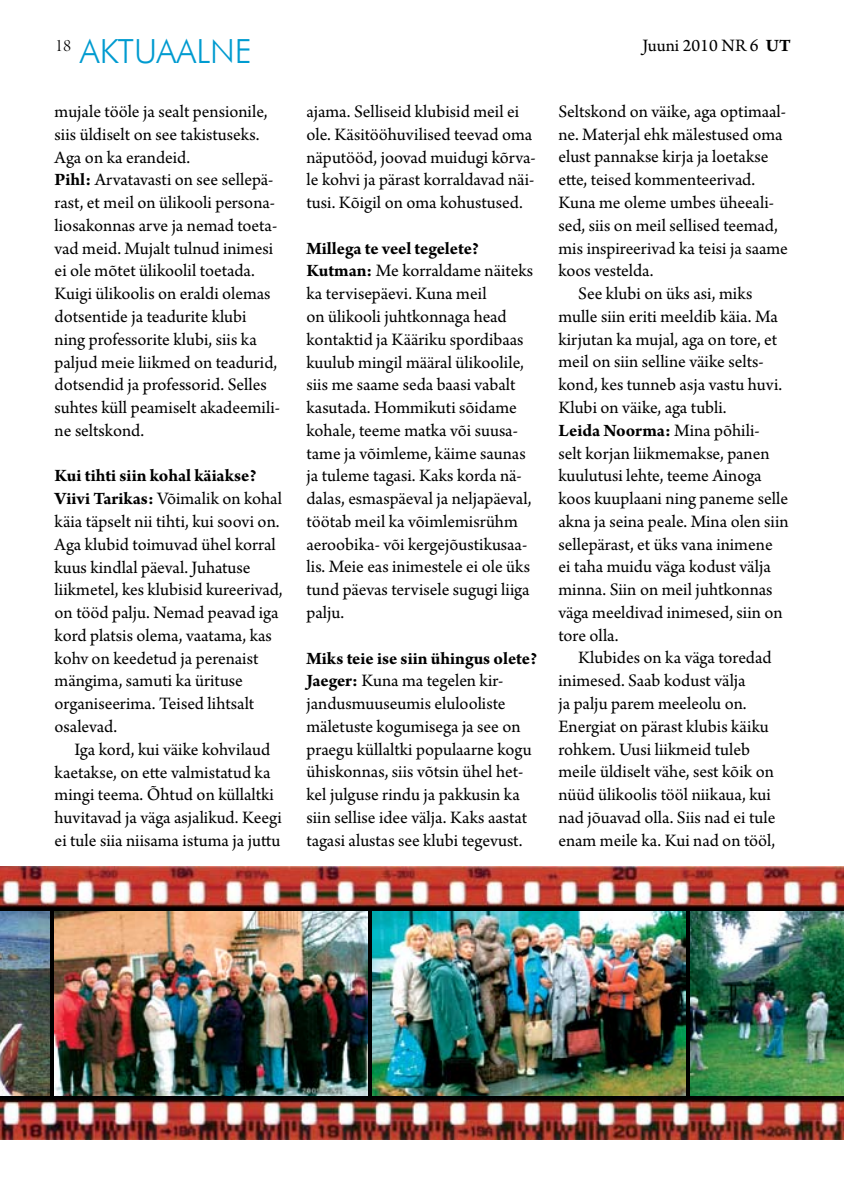
<style>
.page{position:relative;width:844px;height:1191px;background:#fff}
.page>*{position:absolute;margin:0;border:0;box-sizing:border-box;transform-origin:0 0}
.t1{font:300 33.25px "Futura BT";color:#009bd0}
.t2{font:18.38px/22.8px "Arno Pro";color:#000}
.t3{font:700 18.38px "Arno Pro";color:#000}
.t4{font:18.38px "Arno Pro Light Display";color:#000}
.s1{font-weight:700}
.s2{font-weight:400}
</style>
<div class="page">
<img style="left:0;top:866px;width:843px;height:274px">
<img style="left:55px;top:911px;width:312px;height:184px">
<img style="left:0;top:911px;width:50px;height:184px">
<img style="left:372px;top:911px;width:313px;height:184px">
<img style="left:690px;top:911px;width:153px;height:184px">
<h1 class="t1" style="left:80px;top:31px;width:173px">AKTUAALNE</h1>
<p class="t4" style="left:55px;top:35px;width:18px">18</p>
<p class="t2" style="left:642px;top:35px;width:150px">Juuni 2010 nr 6 <span class="s1">UT</span></p>
<p class="t2" style="left:55px;top:101px;width:227px">mujale tööle ja sealt pensionile, siis üldiselt on see takistuseks.<br>Aga on ka erandeid.<br><span class="s1">Pihl:</span> Arvatavasti on see sellepä&shy;rast, et meil on ülikooli persona&shy;liosakonnas arve ja nemad toeta&shy;vad meid. Mujalt tulnud inimesi ei ole mõtet ülikoolil toetada.<br>Kuigi ülikoolis on eraldi olemas dotsentide ja teadurite klubi ning professorite klubi, siis ka paljud meie liikmed on teadurid, dotsendid ja professorid. Selles suhtes küll peamiselt akadeemili&shy;ne seltskond.</p>
<p class="t2" style="left:55px;top:465px;width:229px"><span class="s1">Kui tihti siin kohal käiakse?<br>Viivi Tarikas:</span> Võimalik on kohal käia täpselt nii tihti, kui soovi on.<br>Aga klubid toimuvad ühel korral kuus kindlal päeval. Juhatuse liikmetel, kes klubisid kureerivad, on tööd palju. Nemad peavad iga kord platsis olema, vaatama, kas kohv on keedetud ja perenaist mängima, samuti ka ürituse organiseerima. Teised lihtsalt osalevad.</p>
<p class="t2" style="left:55px;top:739px;width:228px;text-indent:20px">Iga kord, kui väike kohvilaud kaetakse, on ette valmistatud ka mingi teema. Õhtud on küllaltki huvitavad ja väga asjalikud. Keegi ei tule siia niisama istuma ja juttu</p>
<p class="t2" style="left:306px;top:101px;width:231px">ajama. Selliseid klubisid meil ei ole. Käsitööhuvilised teevad oma näputööd, joovad muidugi kõrva&shy;le kohvi ja pärast korraldavad näi&shy;tusi. Kõigil on oma kohustused.</p>
<p class="t2" style="left:306px;top:238px;width:228px"><span class="s1">Millega te veel tegelete?<br>Kutman:</span> Me korraldame näiteks ka tervisepäevi. Kuna meil<br>on ülikooli juhtkonnaga head kontaktid ja Kääriku spordibaas kuulub mingil määral ülikoolile, siis me saame seda baasi vabalt kasutada. Hommikuti sõidame kohale, teeme matka või suusa&shy;tame ja võimleme, käime saunas ja tuleme tagasi. Kaks korda nä&shy;dalas, esmaspäeval ja neljapäeval, töötab meil ka võimlemisrühm aeroobika- või kergejõustikusaa&shy;lis. Meie eas inimestele ei ole üks tund päevas tervisele sugugi liiga palju.</p>
<p class="t2" style="left:306px;top:647px;width:232px"><span class="s1">Miks teie ise siin ühingus olete?<br>Jaeger:</span> Kuna ma tegelen kir&shy;jandusmuuseumis elulooliste mäletuste kogumisega ja see on praegu küllaltki populaarne kogu ühiskonnas, siis võtsin ühel het&shy;kel julguse rindu ja pakkusin ka siin sellise idee välja. Kaks aastat tagasi alustas see klubi tegevust.</p>
<p class="t2" style="left:558px;top:101px;width:229px">Seltskond on väike, aga optimaal-</p>
<p class="t2" style="left:558px;top:124px;width:226px">ne. Materjal ehk mälestused oma</p>
<p class="t2" style="left:558px;top:146px;width:212px">elust pannakse kirja ja loetakse</p>
<p class="t2" style="left:558px;top:169px;width:198px">ette, teised kommenteerivad.</p>
<p class="t2" style="left:558px;top:192px;width:217px">Kuna me oleme umbes üheeali-</p>
<p class="t2" style="left:558px;top:215px;width:221px">sed, siis on meil sellised teemad,</p>
<p class="t2" style="left:558px;top:238px;width:231px">mis inspireerivad ka teisi ja saame</p>
<p class="t2" style="left:558px;top:260px;width:96px">koos vestelda.</p>
<p class="t2" style="left:578px;top:283px;width:175px">See klubi on üks asi, miks</p>
<p class="t2" style="left:558px;top:306px;width:221px">mulle siin eriti meeldib käia. Ma</p>
<p class="t2" style="left:558px;top:329px;width:220px">kirjutan ka mujal, aga on tore, et</p>
<p class="t2" style="left:558px;top:351px;width:207px">meil on siin selline väike selts-</p>
<p class="t2" style="left:558px;top:374px;width:225px">kond, kes tunneb asja vastu huvi.</p>
<p class="t2" style="left:558px;top:397px;width:170px">Klubi on väike, aga tubli.</p>
<p class="t3" style="left:558px;top:419px;width:203px">Leida Noorma: <span class="s2">Mina põhili-</span></p>
<p class="t2" style="left:558px;top:442px;width:212px">selt korjan liikmemakse, panen</p>
<p class="t2" style="left:558px;top:465px;width:205px">kuulutusi lehte, teeme Ainoga</p>
<p class="t2" style="left:558px;top:488px;width:231px">koos kuuplaani ning paneme selle</p>
<p class="t2" style="left:558px;top:511px;width:231px">akna ja seina peale. Mina olen siin</p>
<p class="t2" style="left:558px;top:533px;width:216px">sellepärast, et üks vana inimene</p>
<p class="t2" style="left:558px;top:556px;width:214px">ei taha muidu väga kodust välja</p>
<p class="t2" style="left:558px;top:579px;width:216px">minna. Siin on meil juhtkonnas</p>
<p class="t2" style="left:558px;top:602px;width:226px">väga meeldivad inimesed, siin on</p>
<p class="t2" style="left:558px;top:625px;width:62px">tore olla.</p>
<p class="t2" style="left:578px;top:647px;width:195px">Klubides on ka väga toredad</p>
<p class="t2" style="left:558px;top:670px;width:189px">inimesed. Saab kodust välja</p>
<p class="t2" style="left:558px;top:693px;width:190px">ja palju parem meeleolu on.</p>
<p class="t2" style="left:558px;top:716px;width:212px">Energiat on pärast klubis käiku</p>
<p class="t2" style="left:558px;top:738px;width:193px">rohkem. Uusi liikmeid tuleb</p>
<p class="t2" style="left:558px;top:761px;width:217px">meile üldiselt vähe, sest kõik on</p>
<p class="t2" style="left:558px;top:784px;width:214px">nüüd ülikoolis tööl niikaua, kui</p>
<p class="t2" style="left:558px;top:807px;width:218px">nad jõuavad olla. Siis nad ei tule</p>
<p class="t2" style="left:558px;top:829px;width:218px">enam meile ka. Kui nad on tööl,</p>
</div>
